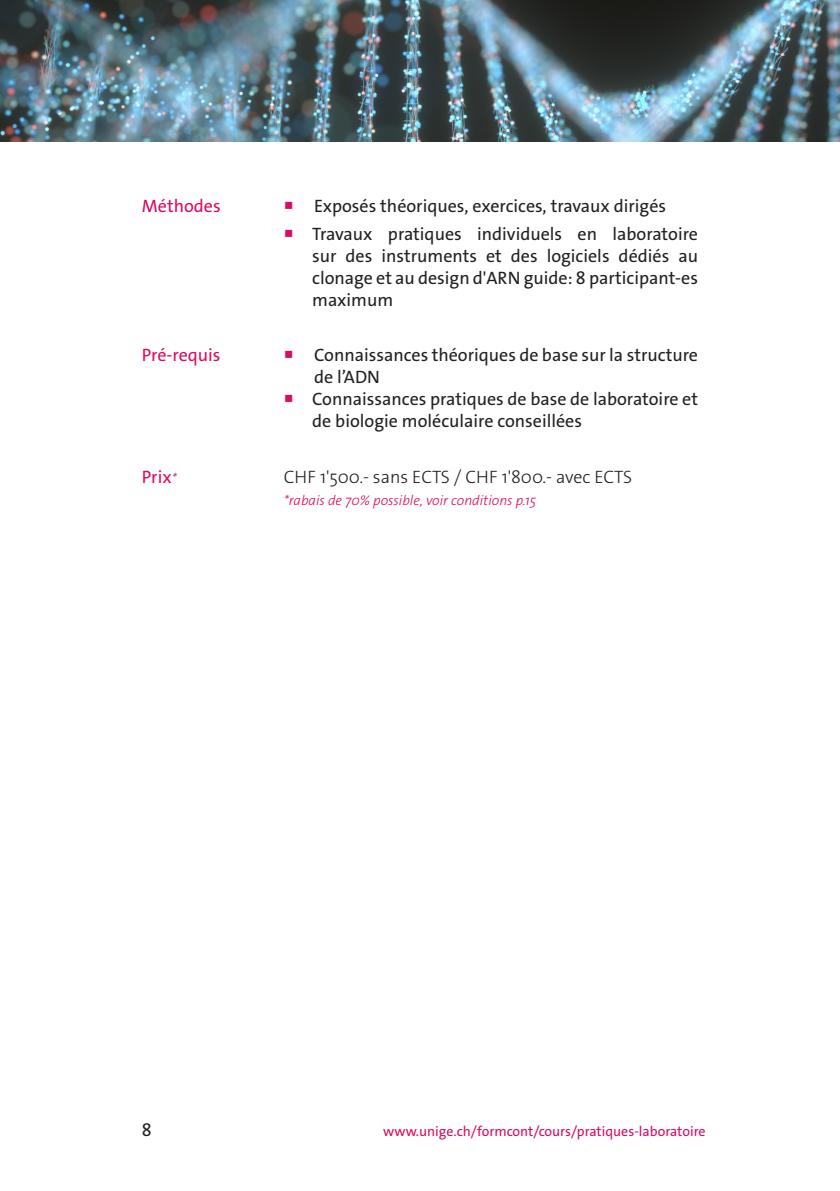
<style>
.page{position:relative;width:840px;height:1191px;background:#fff}
.page>*{position:absolute;margin:0;border:0;box-sizing:border-box;transform-origin:0 0}
.t1{font:18px/22px "The Sans Os F";color:#231f20;text-align:justify}
.t2{font:300 18px "The Sans Os F";color:#231f20}
.t3{font:18px "The Sans Os F";color:#db0a62}
.t4{font:14px "The Sans Os F";color:#db0a62}
.t5{font:italic 300 14px "The Sans Os F";color:#db0a62}
.s1{color:#db0a62}
.s2{font-weight:300;font-style:italic;font-size:14px}
</style>
<div class="page">
<img style="left:0;top:0;width:839px;height:142px">
<p class="t3" style="left:142px;top:195px;width:80px">Méthodes</p>
<p class="t1" style="left:283px;top:195px;width:383px"><span class="s1">○</span> Exposés théoriques, exercices, travaux dirigés</p>
<p class="t1" style="left:312px;top:223px;width:387px;text-indent:-28px"><span class="s1">○</span> Travaux pratiques individuels en laboratoire sur des instruments et des logiciels dédiés au clonage et au design d'ARN guide: 8 participant-es maximum</p>
<p class="t3" style="left:142px;top:344px;width:80px">Pré-requis</p>
<p class="t1" style="left:283px;top:344px;width:415px"><span class="s1">○</span> Connaissances théoriques de base sur la structure</p>
<p class="t1" style="left:314px;top:366px;width:67px">de l’ADN</p>
<p class="t1" style="left:312px;top:388px;width:387px;text-indent:-28px"><span class="s1">○</span> Connaissances pratiques de base de laboratoire et de biologie moléculaire conseillées</p>
<p class="t3" style="left:142px;top:465px;width:36px">Prix<span class="s2">*</span></p>
<p class="t2" style="left:283px;top:465px;width:349px">CHF 1'500.- sans ECTS / CHF 1'800.- avec ECTS</p>
<p class="t5" style="left:283px;top:491px;width:254px">*rabais de 70% possible, voir conditions p.15</p>
<p class="t1" style="left:142px;top:1119px;width:11px">8</p>
<p class="t4" style="left:383px;top:1122px;width:324px">www.unige.ch/formcont/cours/pratiques-laboratoire</p>
</div>
